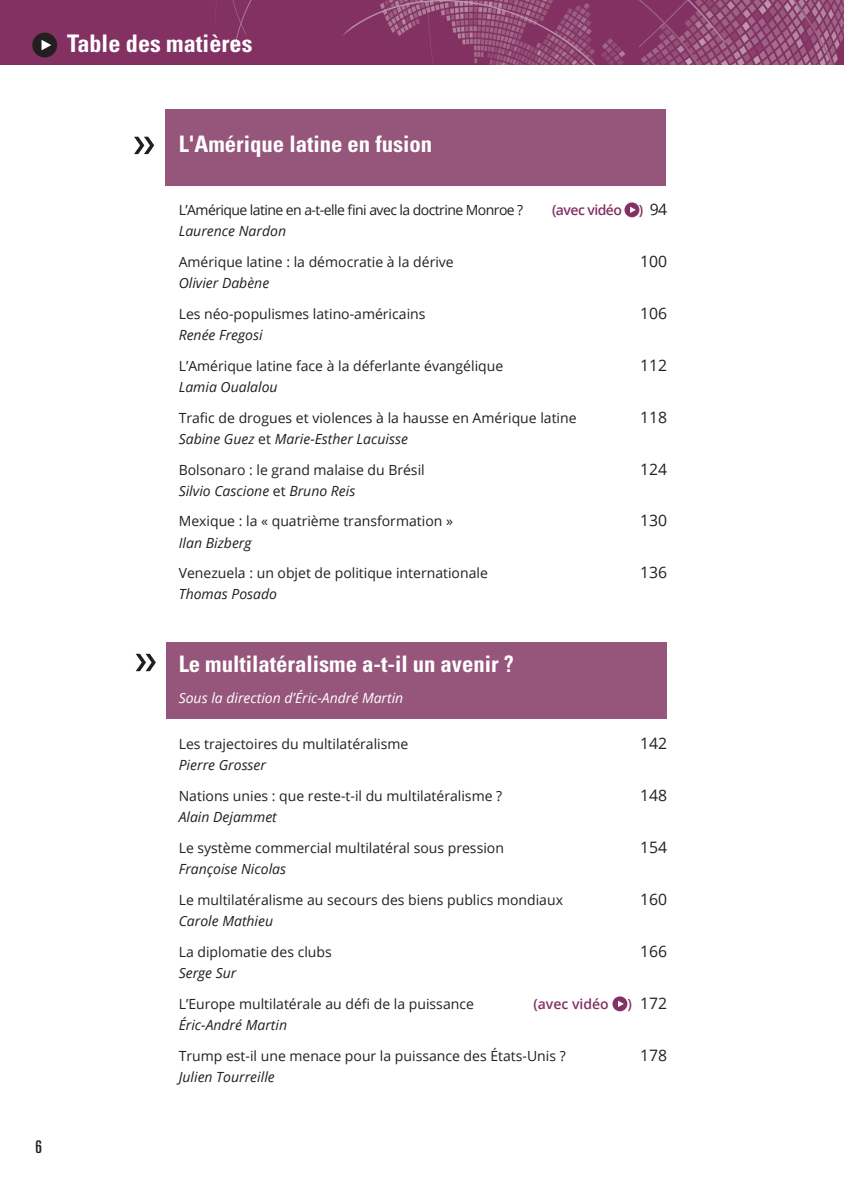
<style>
.page{position:relative;width:844px;height:1191px;background:#fff}
.page>*{position:absolute;margin:0;border:0;box-sizing:border-box;transform-origin:0 0}
.t1{font:700 condensed 24.15px "Univers LT Std";color:#fff}
.t2{font:700 condensed 22.75px "Univers LT Std";color:#fff}
.t3{font:ultra-condensed 17.5px "Univers LT Std";color:#231f20}
.t4{font:15.75px "Open Sans";color:#231f20}
.t5{font:14px "Open Sans";color:#231f20}
.t6{font:italic 14px "Open Sans";color:#231f20}
.t7{font:14px "Open Sans";letter-spacing:-.04em;color:#231f20}
.t8{font:italic 14px "Open Sans";color:#fff}
.t9{font:600 14px "Open Sans";letter-spacing:-.04em;color:#833163}
.t10{font:600 14px "Open Sans";color:#833163}
.s1{font-weight:400;font-size:15.75px;color:#231f20}
.s2{font-style:normal}
.s3{font-weight:600;font-size:14px;color:#833163}
</style>
<div class="page">
<div style="left:0;top:0;width:843px;height:64px;background:#833163"></div>
<img style="left:216px;top:0;width:627px;height:64px">
<div style="left:32px;top:33px;width:25px;height:24px;background:#231f20;border-radius:50%"></div>
<svg style="left:41px;top:40px;width:10px;height:10px"></svg>
<div style="left:166px;top:642px;width:500px;height:77px;background:#96557a"></div>
<svg style="left:136px;top:654px;width:20px;height:17px"></svg>
<div style="left:165px;top:109px;width:500px;height:76px;background:#96557a"></div>
<div style="left:624px;top:202px;width:15px;height:15px;background:#833163;border-radius:50%"></div>
<svg style="left:630px;top:207px;width:5px;height:6px"></svg>
<div style="left:612px;top:996px;width:15px;height:15px;background:#833163;border-radius:50%"></div>
<svg style="left:618px;top:1000px;width:5px;height:7px"></svg>
<svg style="left:134px;top:137px;width:20px;height:17px"></svg>
<h1 class="t1" style="left:67px;top:29px;width:187px">Table des matières</h1>
<p class="t3" style="left:35px;top:1137px;width:8px">6</p>
<h2 class="t2" style="left:179px;top:130px;width:255px">L'Amérique latine en fusion</h2>
<p class="t7" style="left:179px;top:200px;width:346px">L’Amérique latine en a-t-elle fini avec la doctrine Monroe ?</p>
<p class="t9" style="left:552px;top:200px;width:116px">(avec vidéo ) <span class="s1">94</span></p>
<p class="t6" style="left:179px;top:221px;width:109px">Laurence Nardon</p>
<p class="t5" style="left:179px;top:252px;width:276px">Amérique latine : la démocratie à la dérive</p>
<p class="t4" style="left:639px;top:250px;width:29px">100</p>
<p class="t6" style="left:179px;top:273px;width:92px">Olivier Dabène</p>
<p class="t5" style="left:179px;top:304px;width:248px">Les néo-populismes latino-américains</p>
<p class="t4" style="left:639px;top:302px;width:29px">106</p>
<p class="t6" style="left:179px;top:325px;width:85px">Renée Fregosi</p>
<p class="t5" style="left:179px;top:356px;width:326px">L’Amérique latine face à la déferlante évangélique</p>
<p class="t4" style="left:639px;top:354px;width:29px">112</p>
<p class="t6" style="left:179px;top:377px;width:100px">Lamia Oualalou</p>
<p class="t5" style="left:179px;top:408px;width:399px">Trafic de drogues et violences à la hausse en Amérique latine</p>
<p class="t4" style="left:639px;top:406px;width:29px">118</p>
<p class="t6" style="left:179px;top:429px;width:231px">Sabine Guez <span class="s2">et</span> Marie-Esther Lacuisse</p>
<p class="t5" style="left:179px;top:460px;width:247px">Bolsonaro : le grand malaise du Brésil</p>
<p class="t4" style="left:639px;top:458px;width:29px">124</p>
<p class="t6" style="left:179px;top:481px;width:178px">Silvio Cascione <span class="s2">et</span> Bruno Reis</p>
<p class="t5" style="left:179px;top:512px;width:276px">Mexique : la « quatrième transformation »</p>
<p class="t4" style="left:639px;top:510px;width:29px">130</p>
<p class="t6" style="left:179px;top:533px;width:74px">Ilan Bizberg</p>
<p class="t5" style="left:179px;top:564px;width:310px">Venezuela : un objet de politique internationale</p>
<p class="t4" style="left:639px;top:562px;width:29px">136</p>
<p class="t6" style="left:179px;top:585px;width:100px">Thomas Posado</p>
<h2 class="t2" style="left:179px;top:650px;width:336px">Le multilatéralisme a-t-il un avenir ?</h2>
<p class="t8" style="left:179px;top:688px;width:226px">Sous la direction d’Éric-André Martin</p>
<p class="t5" style="left:179px;top:734px;width:231px">Les trajectoires du multilatéralisme</p>
<p class="t4" style="left:639px;top:732px;width:29px">142</p>
<p class="t6" style="left:179px;top:755px;width:89px">Pierre Grosser</p>
<p class="t5" style="left:179px;top:786px;width:325px">Nations unies : que reste-t-il du multilatéralisme ?</p>
<p class="t4" style="left:639px;top:784px;width:29px">148</p>
<p class="t6" style="left:179px;top:807px;width:100px">Alain Dejammet</p>
<p class="t5" style="left:179px;top:838px;width:326px">Le système commercial multilatéral sous pression</p>
<p class="t4" style="left:639px;top:836px;width:29px">154</p>
<p class="t6" style="left:179px;top:859px;width:109px">Françoise Nicolas</p>
<p class="t5" style="left:179px;top:890px;width:385px">Le multilatéralisme au secours des biens publics mondiaux</p>
<p class="t4" style="left:639px;top:888px;width:29px">160</p>
<p class="t6" style="left:179px;top:911px;width:96px">Carole Mathieu</p>
<p class="t5" style="left:179px;top:942px;width:154px">La diplomatie des clubs</p>
<p class="t4" style="left:639px;top:940px;width:29px">166</p>
<p class="t6" style="left:179px;top:963px;width:59px">Serge Sur</p>
<p class="t5" style="left:179px;top:994px;width:296px">L’Europe multilatérale au défi de la puissance</p>
<p class="t10" style="left:533px;top:994px;width:77px">(avec vidéo</p>
<p class="t4" style="left:627px;top:992px;width:41px"><span class="s3">)</span> 172</p>
<p class="t6" style="left:179px;top:1015px;width:110px">Éric-André Martin</p>
<p class="t5" style="left:179px;top:1046px;width:388px">Trump est-il une menace pour la puissance des États-Unis ?</p>
<p class="t4" style="left:639px;top:1044px;width:29px">178</p>
<p class="t6" style="left:179px;top:1067px;width:98px">Julien Tourreille</p>
</div>
